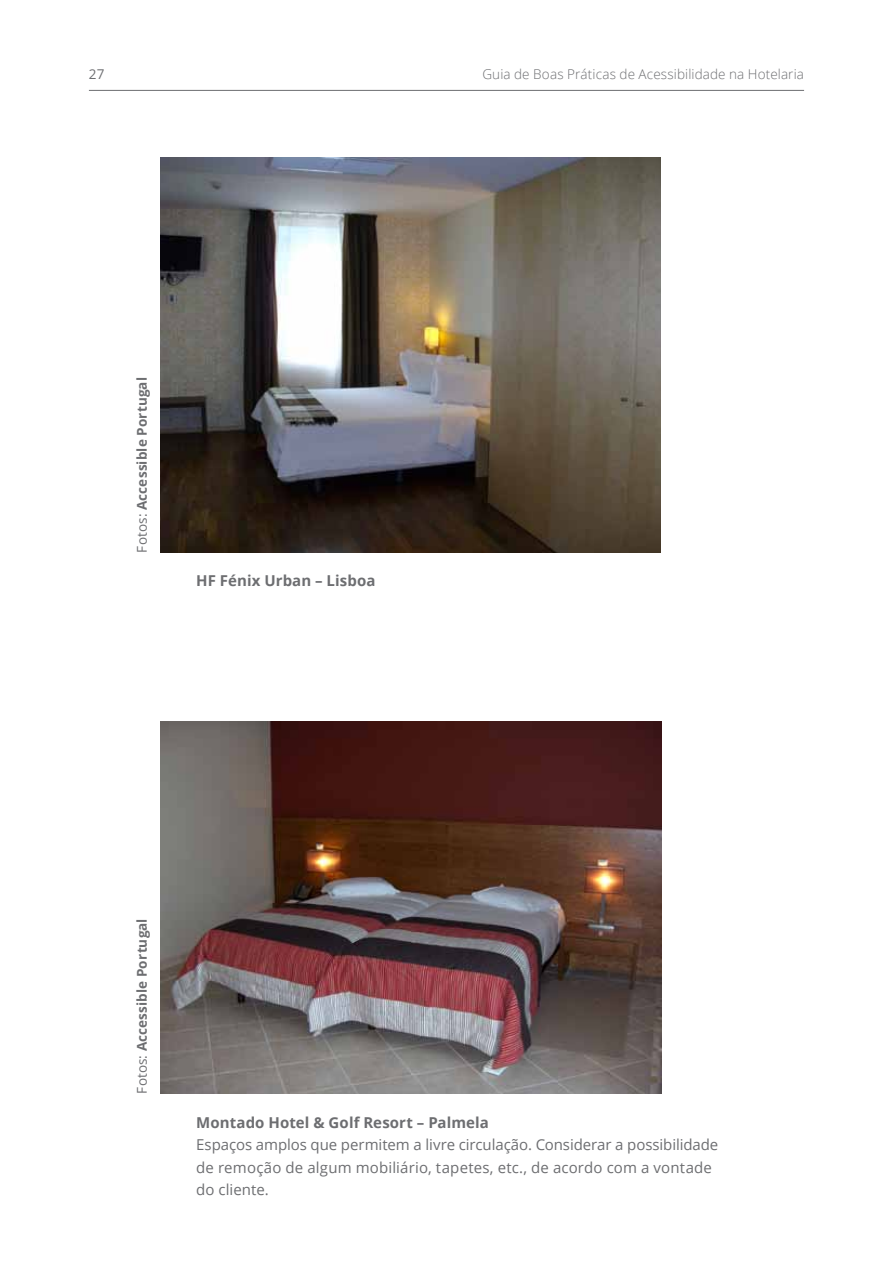
<style>
.page{position:relative;width:893px;height:1263px;background:#fff}
.page>*{position:absolute;margin:0;border:0;box-sizing:border-box;transform-origin:0 0}
.t1{font:15px/22.5px "Open Sans";letter-spacing:.005em;color:#6d6e71}
.t2{font:700 15px "Open Sans";letter-spacing:.005em;color:#6d6e71}
.t3{font:700 13.5px "Open Sans";letter-spacing:.01em;color:#6d6e71}
.t4{font:300 13.5px "Open Sans";letter-spacing:.01em;color:#6d6e71}
.t5{font:13.5px "Open Sans";color:#6d6e71}
.s1{font-weight:400}
</style>
<div class="page">
<hr style="left:89px;top:90px;width:715px;height:1px;background:#6d6e71">
<img style="left:160px;top:158px;width:500px;height:394px">
<img style="left:160px;top:722px;width:501px;height:372px">
<p class="t5" style="left:89px;top:65px;width:17px">27</p>
<p class="t4" style="left:482px;top:65px;width:323px">Guia de Boas Práticas de Acessibilidade na Hotelaria</p>
<p class="t3" style="left:132px;top:552px;width:177px;rotate:-90deg"><span class="s1">Fotos:</span> Accessible Portugal</p>
<p class="t2" style="left:196px;top:570px;width:181px">HF Fénix Urban – Lisboa</p>
<p class="t3" style="left:132px;top:1094px;width:177px;rotate:-90deg"><span class="s1">Fotos:</span> Accessible Portugal</p>
<p class="t2" style="left:196px;top:1111px;width:294px">Montado Hotel &amp; Golf Resort – Palmela</p>
<p class="t1" style="left:196px;top:1133px;width:524px">Espaços amplos que permitem a livre circulação. Considerar a possibilidade de remoção de algum mobiliário, tapetes, etc., de acordo com a vontade do cliente.</p>
</div>
